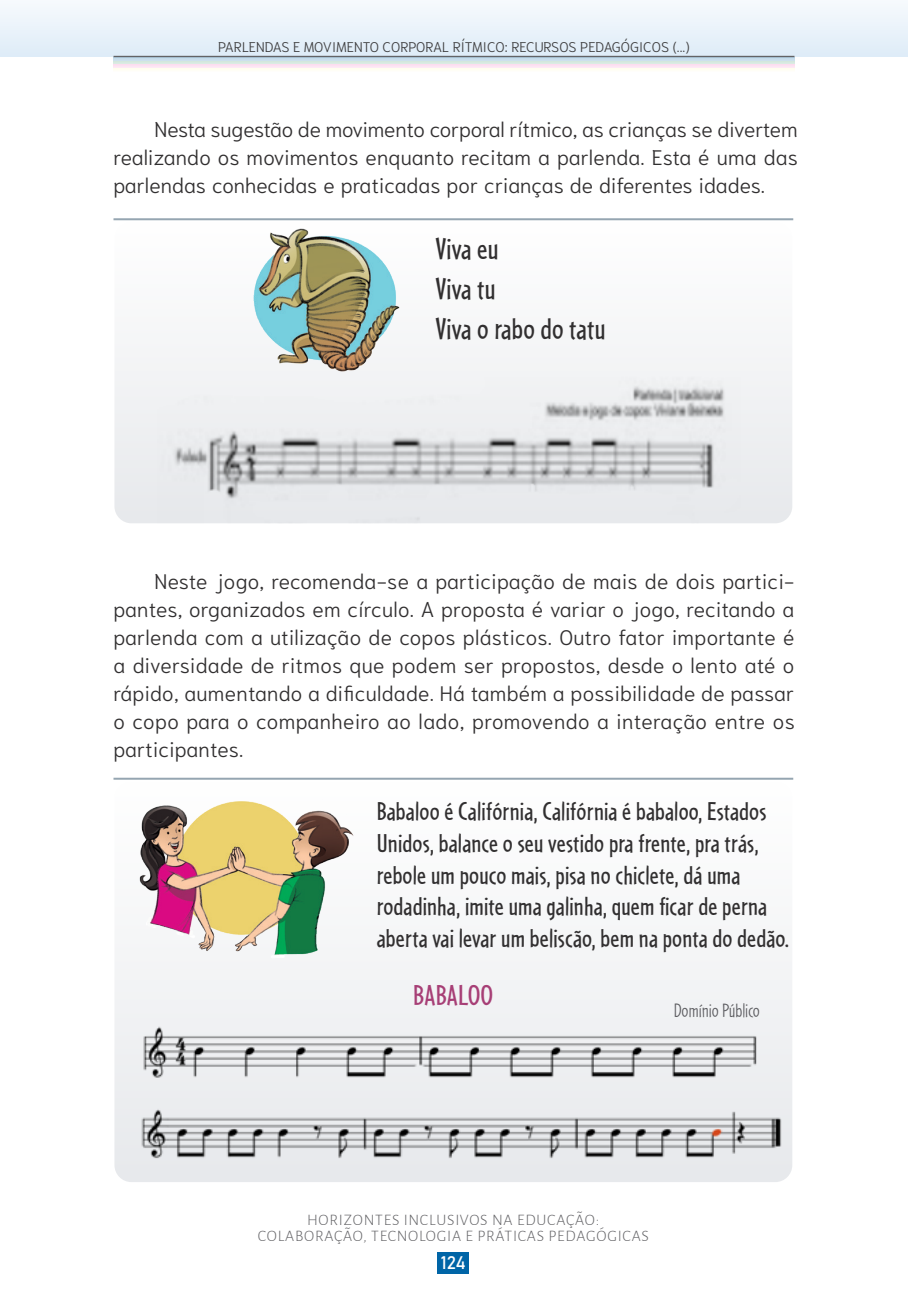
<style>
.page{position:relative;width:908px;height:1304px;background:#fff}
.page>*{position:absolute;margin:0;border:0;box-sizing:border-box;transform-origin:0 0}
.t1{font:31.2px/39.8px "Cafeteria";letter-spacing:.005em;color:#312f30}
.t2{font:30px "Cafeteria";letter-spacing:.005em;color:#a73f76}
.t3{font:27px/31.8px "Cafeteria";letter-spacing:.005em;color:#312f30}
.t4{font:300 21px/28px "Niramit";color:#312f30;text-align:justify}
.t5{font:300 20px "Cafeteria";color:#636366}
.t6{font:18px "Bahnschrift";color:#fff}
.t7{font:300 16px/16px "Alegreya Sans";letter-spacing:.05em;color:#636366;text-align:center}
.t8{font:300 14px "Niramit";color:#3e3e3f}
</style>
<div class="page">
<div style="left:0;top:0;width:907px;height:57px;background:#eaf3fa"></div>
<div style="left:437px;top:1252px;width:32px;height:22px;background:#0065a7"></div>
<hr style="left:113px;top:56px;width:681px;height:1px;background:#636366">
<svg style="left:113px;top:57px;width:681px;height:4px;background:#bfd5e4"></svg>
<svg style="left:113px;top:61px;width:681px;height:4px;background:#e0e6e3"></svg>
<hr style="left:113px;top:65px;width:681px;height:3px;background:#ed028c">
<hr style="left:113px;top:68px;width:681px;height:4px;background:#fffef4">
<div style="left:114px;top:222px;width:678px;height:301px;background:#f7f8f9;border-radius:17px"></div>
<div style="left:114px;top:781px;width:678px;height:401px;background:#f5f6f7;border-radius:17px"></div>
<hr style="left:113px;top:218px;width:679px;height:2px;background:#95a5b1">
<hr style="left:113px;top:778px;width:679px;height:2px;background:#95a5b1">
<img style="left:157px;top:378px;width:601px;height:145px">
<img style="left:143px;top:1026px;width:614px;height:52px">
<img style="left:130px;top:1098px;width:661px;height:78px">
<img style="left:230px;top:228px;width:184px;height:152px">
<img style="left:139px;top:801px;width:215px;height:154px">
<p class="t8" style="left:218px;top:35px;width:472px">PARLENDAS E MOVIMENTO CORPORAL RÍTMICO: RECURSOS PEDAGÓGICOS (...)</p>
<p class="t4" style="left:113px;top:115px;width:685px;text-indent:41px">Nesta sugestão de movimento corporal rítmico, as crianças se divertem realizando os movimentos enquanto recitam a parlenda. Esta é uma das parlendas conhecidas e praticadas por crianças de diferentes idades.</p>
<h1 class="t1" style="left:435px;top:228px;width:171px">Viva eu<br>Viva tu<br>Viva o rabo do tatu</h1>
<p class="t4" style="left:113px;top:567px;width:682px;text-indent:41px">Neste jogo, recomenda-se a participação de mais de dois partici&shy;pantes, organizados em círculo. A proposta é variar o jogo, recitando a parlenda com a utilização de copos plásticos. Outro fator importante é a diversidade de ritmos que podem ser propostos, desde o lento até o rápido, aumentando a dificuldade. Há também a possibilidade de passar o copo para o companheiro ao lado, promovendo a interação entre os participantes.</p>
<p class="t3" style="left:376px;top:794px;width:413px">Babaloo é Califórnia, Califórnia é babaloo, Estados Unidos, balance o seu vestido pra frente, pra trás, rebole um pouco mais, pisa no chiclete, dá uma rodadinha, imite uma galinha, quem ficar de perna aberta vai levar um beliscão, bem na ponta do dedão.</p>
<h2 class="t2" style="left:413px;top:976px;width:82px">BABALOO</h2>
<p class="t5" style="left:673px;top:998px;width:88px">Domínio Público</p>
<p class="t7" style="left:258px;top:1211px;width:392px">HORIZONTES INCLUSIVOS NA EDUCAÇÃO:<br>COLABORAÇÃO, TECNOLOGIA E PRÁTICAS PEDAGÓGICAS</p>
<p class="t6" style="left:440px;top:1249px;width:26px">124</p>
</div>
